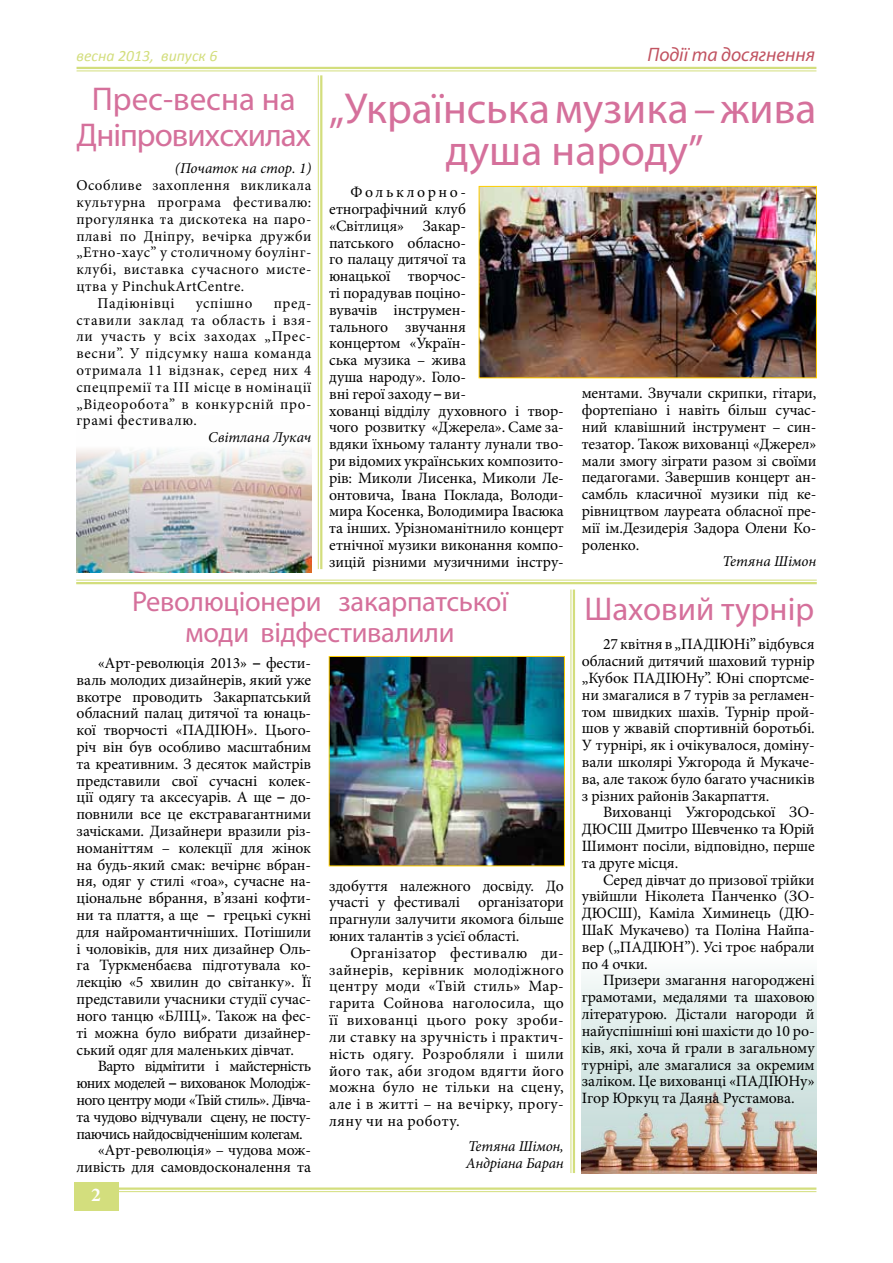
<style>
.page{position:relative;width:893px;height:1263px;background:#fff}
.page>*{position:absolute;margin:0;border:0;box-sizing:border-box;transform-origin:0 0}
.t1{font:43.5px/42px "Myriad Pro";color:#d5709b;text-align:center}
.t2{font:33px/36px "Myriad Pro";letter-spacing:-.03em;color:#d5709b;text-align:center}
.t3{font:33px "Myriad Pro";color:#d5709b}
.t4{font:28.5px/31.5px "Myriad Pro";letter-spacing:-.01em;color:#d5709b;text-align:center}
.t5{font:italic 19.5px "Myriad Pro";color:#c15361}
.t6{font:700 19.5px "Minion Pro";color:#fff}
.t7{font:15.75px/16.8px "Minion Pro";letter-spacing:-.01em;color:#000;text-align:justify}
.t8{font:15.75px "Minion Pro";letter-spacing:-.04em;color:#000}
.t9{font:15.75px "Minion Pro";letter-spacing:-.035em;color:#000}
.t10{font:15.75px "Minion Pro";letter-spacing:-.045em;color:#000}
.t11{font:italic 15.75px "Calibri";color:#d3de7d}
.t12{font:15px/16.8px "Minion Pro";letter-spacing:.03em;color:#000;text-align:justify}
.t13{font:italic 15px/16.8px "Minion Pro";letter-spacing:-.01em;color:#000}
.s1{font-family:"Arial Narrow"}
</style>
<div class="page">
<hr style="left:117px;top:1187px;width:699px;height:3px;background:#d3de7d">
<hr style="left:117px;top:1191px;width:699px;height:1px;background:#d3de7d">
<div style="left:74px;top:1182px;width:44px;height:29px;background:#d3de7d"></div>
<hr style="left:77px;top:67px;width:739px;height:2px;background:#d3de7d">
<hr style="left:77px;top:71px;width:739px;height:1px;background:#d3de7d">
<hr style="left:76px;top:580px;width:741px;height:1px;background:#d3de7d">
<hr style="left:76px;top:582px;width:741px;height:2px;background:#d3de7d">
<hr style="left:571px;top:590px;width:1px;height:583px;background:#d3de7d">
<hr style="left:573px;top:590px;width:2px;height:583px;background:#d3de7d">
<img style="left:331px;top:658px;width:232px;height:206px">
<div style="left:329px;top:656px;width:236px;height:210px;border:1px solid #ffce00"></div>
<img style="left:481px;top:188px;width:334px;height:188px">
<div style="left:479px;top:186px;width:338px;height:192px;border:1px solid #ffce00"></div>
<img style="left:77px;top:449px;width:234px;height:123px">
<img style="left:582px;top:975px;width:234px;height:199px">
<hr style="left:318px;top:75px;width:1px;height:494px;background:#d3de7d">
<hr style="left:320px;top:75px;width:2px;height:494px;background:#d3de7d">
<p class="t11" style="left:77px;top:45px;width:142px">весна 2013, випуск 6</p>
<p class="t5" style="left:647px;top:42px;width:169px">Події та досягнення</p>
<h2 class="t2" style="left:77px;top:80px;width:236px">Прес-весна на<br>Дніпрових схилах</h2>
<p class="t13" style="left:175px;top:160px;width:138px">(Початок на стор. 1)</p>
<p class="t12" style="left:76px;top:177px;width:236px">Особливе захоплення викликала</p>
<p class="t12" style="left:76px;top:194px;width:236px">культурна програма фестивалю:</p>
<p class="t12" style="left:76px;top:211px;width:236px">прогулянка та дискотека на паро-</p>
<p class="t12" style="left:76px;top:227px;width:236px">плаві по Дніпру, вечірка дружби</p>
<p class="t12" style="left:76px;top:244px;width:236px">„Етно-хаус” у столичному боулінг-</p>
<p class="t12" style="left:76px;top:261px;width:236px">клубі, виставка сучасного мисте-</p>
<p class="t12" style="left:76px;top:278px;width:169px">цтва у PinchukArtCentre.</p>
<p class="t12" style="left:98px;top:295px;width:78px">Падіюнівці</p>
<p class="t12" style="left:196px;top:295px;width:58px">успішно</p>
<p class="t12" style="left:76px;top:295px;width:236px;text-indent:197px">пред&shy;ставили заклад та область і взя&shy;ли участь у всіх заходах „Прес&shy;весни”. У підсумку наша команда отримала 11 відзнак, серед них 4 спецпремії та ІІІ місце в номінації „Відеоробота” в конкурсній про&shy;грамі фестивалю.</p>
<p class="t13" style="left:208px;top:429px;width:105px">Світлана Лукач</p>
<h1 class="t1" style="left:329px;top:86px;width:489px">„Українська музика – жива душа народу”</h1>
<p class="t7" style="left:329px;top:184px;width:236px;text-align:left;text-indent:21px">Фольклорно&shy;етнографічний клуб<br>«Світлиця» Закар-<br>патського обласно-<br>го палацу дитячої та<br>юнацької творчос-<br>ті порадував поціно-<br>вувачів інструмен-<br>тального звучання<br>концертом «Україн-<br>ська музика – жива<br>душа народу». Голо-<br>вні герої заходу <span class="s1">–</span> ви-<br>хованці відділу духовного і твор&shy;чого розвитку «Джерела». Саме за&shy;вдяки їхньому таланту лунали тво&shy;ри відомих українських композито&shy;рів: Миколи Лисенка, Миколи Ле&shy;онтовича, Івана Поклада, Володи&shy;мира Косенка, Володимира Івасюка та інших. Урізноманітнило концерт етнічної музики виконання компо&shy;зицій різними музичними інстру-</p>
<p class="t7" style="left:582px;top:385px;width:236px">ментами. Звучали скрипки, гітари, фортепіано і навіть більш сучас&shy;ний клавішний інструмент – син&shy;тезатор. Також вихованці «Джерел» мали змогу зіграти разом зі своїми педагогами. Завершив концерт ан&shy;самбль класичної музики під ке&shy;рівництвом лауреата обласної пре&shy;мії ім.Дезидерія Задора Олени Ко&shy;роленко.</p>
<p class="t13" style="left:722px;top:553px;width:95px">Тетяна Шімон</p>
<h3 class="t4" style="left:132px;top:585px;width:377px">Революціонери закарпатської моди відфестивалили</h3>
<p class="t7" style="left:77px;top:655px;width:236px;text-indent:21px">«Арт-революція 2013» <span class="s1">–</span> фести&shy;валь молодих дизайнерів, який уже вкотре проводить Закарпатський обласний палац дитячої та юнаць&shy;кої творчості «ПАДІЮН». Цього&shy;річ він був особливо масштабним та креативним. З десяток майстрів представили свої сучасні колек&shy;ції одягу та аксесуарів. А ще <span class="s1">–</span> до&shy;повнили все це екстравагантними зачісками. Дизайнери вразили різ&shy;номаніттям – колекції для жінок на будь-який смак: вечірнє вбран&shy;ня, одяг у стилі «гоа», сучасне на&shy;ціональне вбрання, в’язані кофти&shy;ни та плаття, а ще <span class="s1">–</span> грецькі сукні для найромантичніших. Потішили і чоловіків, для них дизайнер Оль&shy;га Туркменбаєва підготувала ко&shy;лекцію «5 хвилин до світанку». Її представили учасники студії сучас&shy;ного танцю «БЛІЦ». Також на фес&shy;ті можна було вибрати дизайнер&shy;ський одяг для маленьких дівчат.</p>
<p class="t8" style="left:98px;top:1056px;width:215px">Варто відмітити і майстерність</p>
<p class="t10" style="left:77px;top:1072px;width:236px">юних моделей <span class="s1">–</span> вихованок Молодіж-</p>
<p class="t8" style="left:77px;top:1089px;width:236px">ного центру моди «Твій стиль». Дівча-</p>
<p class="t9" style="left:77px;top:1106px;width:236px">та чудово відчували сцену, не посту-</p>
<p class="t8" style="left:77px;top:1123px;width:228px">паючись найдосвідченішим колегам.</p>
<p class="t7" style="left:98px;top:1142px;width:215px">«Арт-революція» – чудова мож-</p>
<p class="t7" style="left:77px;top:1159px;width:236px">ливість для самовдосконалення та</p>
<p class="t6" style="left:91px;top:1181px;width:11px">2</p>
<p class="t7" style="left:329px;top:877px;width:236px">здобуття належного досвіду. До участі у фестивалі організатори прагнули залучити якомога більше юних талантів з усієї області.</p>
<p class="t7" style="left:329px;top:944px;width:236px;text-indent:21px">Організатор фестивалю ди&shy;зайнерів, керівник молодіжного центру моди «Твій стиль» Мар&shy;гарита Сойнова наголосила, що її вихованці цього року зроби&shy;ли ставку на зручність і практич&shy;ність одягу. Розробляли і шили його так, аби згодом вдягти його можна було не тільки на сцену, але і в житті – на вечірку, прогу&shy;ляну чи на роботу.</p>
<p class="t13" style="left:466px;top:1138px;width:99px">Тетяна Шімон,<br>Андріана Баран</p>
<h2 class="t3" style="left:584px;top:588px;width:231px">Шаховий турнір</h2>
<p class="t7" style="left:582px;top:636px;width:234px;text-indent:21px">27 квітня в „ПАДІЮНі” відбувся обласний дитячий шаховий турнір „Кубок ПАДІЮНу”. Юні спортсме&shy;ни змагалися в 7 турів за регламен&shy;том швидких шахів. Турнір прой&shy;шов у жвавій спортивній боротьбі.<br>У турнірі, як і очікувалося, доміну&shy;вали школярі Ужгорода й Мукаче&shy;ва, але також було багато учасників з різних районів Закарпаття.</p>
<p class="t7" style="left:582px;top:804px;width:234px;text-indent:21px">Вихованці Ужгородської ЗО-ДЮСШ Дмитро Шевченко та Юрій Шимонт посіли, відповідно, перше та друге місця.</p>
<p class="t7" style="left:582px;top:871px;width:234px;text-indent:21px">Серед дівчат до призової трійки увійшли Ніколета Панченко (ЗО-ДЮСШ), Каміла Химинець (ДЮ-ШаК Мукачево) та Поліна Найпа&shy;вер („ПАДІЮН”). Усі троє набрали по 4 очки.</p>
<p class="t7" style="left:582px;top:972px;width:234px;text-indent:21px">Призери змагання нагороджені грамотами, медалями та шаховою літературою. Дістали нагороди й найуспішніші юні шахісти до 10 ро&shy;ків, які, хоча й грали в загальному турнірі, але змагалися за окремим заліком. Це вихованці «ПАДІЮНу» Ігор Юркуц та Даяна Рустамова.</p>
</div>
